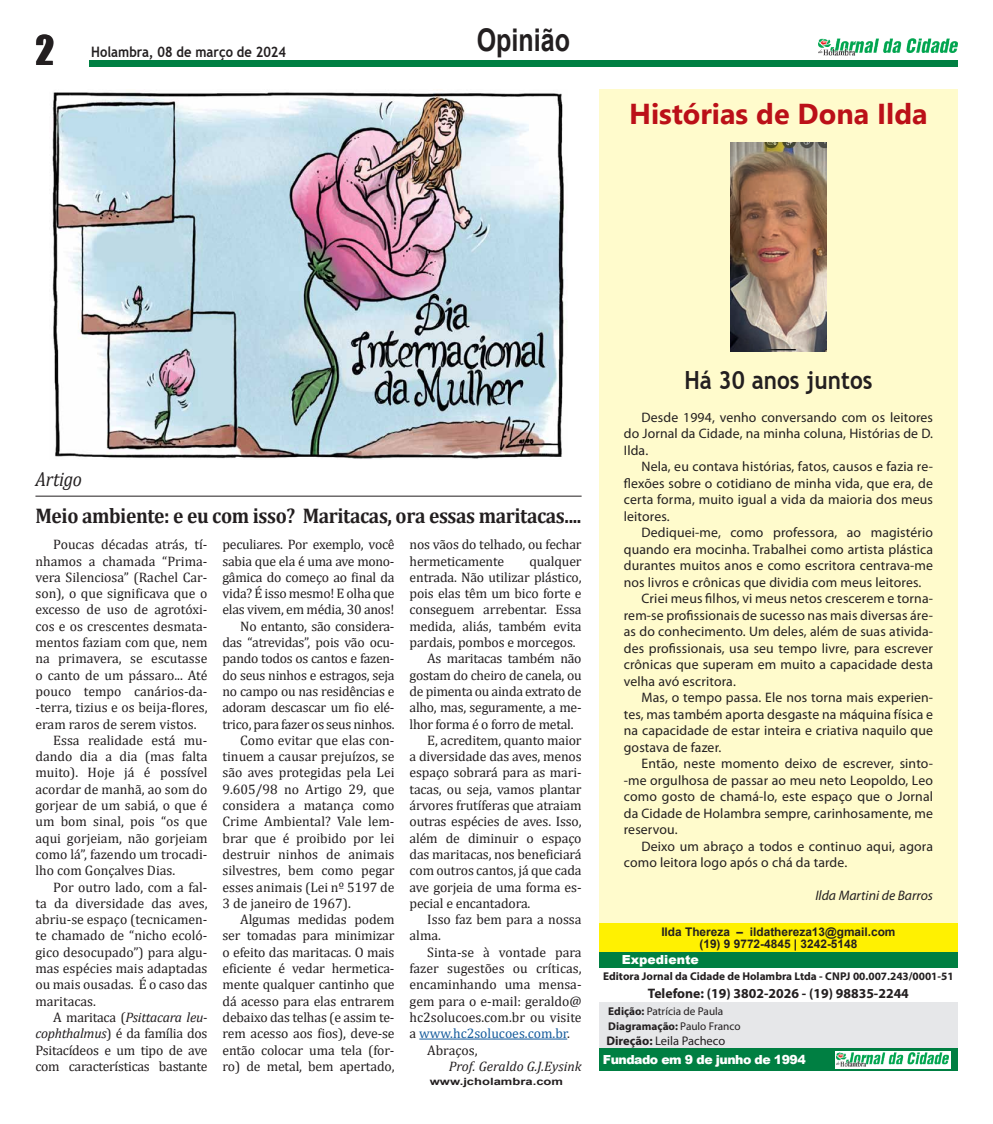
<style>
.page{position:relative;width:993px;height:1124px;background:#fff}
.page>*{position:absolute;margin:0;border:0;box-sizing:border-box;transform-origin:0 0}
.t1{font:37.5px "Impact";color:#231f20}
.t2{font:700 31.25px "Arial";color:#231f20;scale:.8 1}
.t3{font:700 28.75px "Nirmala UI";color:#bb1018}
.BOX_Título{font:700 25px "Trebuchet MS";color:#231f20;scale:.9 1}
.Ok__Titulo_G{font:700 21.25px "Cambria";letter-spacing:-.02em;color:#231f20;scale:.92 1}
.Ok__Titulo_G-2{font:italic 20px "Cambria";letter-spacing:-.01em;color:#231f20;scale:.9 1}
.t4{font:700 14.38px "Trebuchet MS";color:#231f20;scale:.9 1}
.Texto_Interno_-_C{font:13.75px/16.2px "Cambria";letter-spacing:-.01em;color:#231f20;text-align:justify}
.BOX_Texto{font:13.75px/16.5px "Myriad Pro";letter-spacing:.01em;color:#231f20;text-align:justify}
.BOX_Texto-2{font:700 13.75px "Myriad Pro";color:#231f20}
.Texto_Interno_-_C-2{font:italic 13.75px "Cambria";color:#231f20}
.BOX_Texto-3{font:italic 13.75px "Myriad Pro";color:#231f20}
.Texto_Interno_-_C-3{font:900 12.5px "Arial";letter-spacing:-.04em;color:#fff}
.BOX_Texto-4{font:12.5px "Myriad Pro";color:#231f20}
.Texto_Interno_-_C-4{font:900 12.5px "Arial";color:#fff}
.Legenda{font:700 11.88px "Arial";color:#231f20}
.BOX_Texto-5{font:700 11.25px "Myriad Pro";color:#231f20}
.BOX_Texto-6{font:11.25px "Myriad Pro";color:#231f20}
.t5{font:700 10px "Arial";color:#231f20;scale:1.3 1}
.s1{font-style:italic}
.s2{color:#175d9e}
.s3{font-weight:700}
.s4{font-weight:400}
</style>
<div class="page">
<div style="left:89px;top:60px;width:868px;height:7px;background:#007f42"></div>
<img style="left:818px;top:38px;width:139px;height:18px">
<div style="left:599px;top:89px;width:358px;height:834px;background:#fffbcc"></div>
<div style="left:599px;top:952px;width:358px;height:15px;background:#007f42"></div>
<div style="left:599px;top:1001px;width:358px;height:47px;background:#e6e7e9"></div>
<div style="left:599px;top:1048px;width:358px;height:22px;background:#007f42"></div>
<div style="left:834px;top:1050px;width:115px;height:17px;background:#fff"></div>
<img style="left:836px;top:1052px;width:111px;height:14px">
<div style="left:599px;top:923px;width:358px;height:29px;background:#fff101"></div>
<hr style="left:35px;top:495px;width:546px;height:1px;background:#231f20">
<hr style="left:419px;top:1038px;width:148px;height:1px;background:#175d9e">
<img style="left:52px;top:92px;width:512px;height:367px">
<img style="left:729px;top:143px;width:97px;height:209px">
<h1 class="t1" style="left:35px;top:21px;width:20px">2</h1>
<p class="t4" style="left:91px;top:43px;width:218px">Holambra, 08 de março de 2024</p>
<h2 class="t2" style="left:476px;top:18px;width:118px">Opinião</h2>
<p class="t3" style="left:629px;top:90px;width:300px">Histórias de Dona Ilda</p>
<p class="Ok__Titulo_G-2" style="left:35px;top:465px;width:53px">Artigo</p>
<p class="Ok__Titulo_G" style="left:35px;top:501px;width:595px">Meio ambiente: e eu com isso? Maritacas, ora essas maritacas....</p>
<p class="Texto_Interno_-_C" style="left:35px;top:536px;width:173px;text-indent:18px">Poucas décadas atrás, tí&shy;nhamos a chamada “Prima&shy;vera Silenciosa” (Rachel Car&shy;son), o que significava que o excesso de uso de agrotóxi&shy;cos e os crescentes desmata&shy;mentos faziam com que, nem na primavera, se escutasse o canto de um pássaro... Até pouco tempo canários-da--terra, tizius e os beija-flores, eram raros de serem vistos.</p>
<p class="Texto_Interno_-_C" style="left:35px;top:731px;width:173px;text-indent:18px">Essa realidade está mu&shy;dando dia a dia (mas falta muito). Hoje já é possível acordar de manhã, ao som do gorjear de um sabiá, o que é um bom sinal, pois “os que aqui gorjeiam, não gorjeiam como lá”, fazendo um trocadi&shy;lho com Gonçalves Dias.</p>
<p class="Texto_Interno_-_C" style="left:35px;top:878px;width:173px;text-indent:18px">Por outro lado, com a fal&shy;ta da diversidade das aves, abriu-se espaço (tecnicamen&shy;te chamado de “nicho ecoló&shy;gico desocupado”) para algu&shy;mas espécies mais adaptadas ou mais ousadas. É o caso das maritacas.</p>
<p class="Texto_Interno_-_C" style="left:35px;top:1008px;width:173px;text-indent:18px">A maritaca (<span class="s1">Psittacara leu&shy;cophthalmus</span>) é da família dos Psitacídeos e um tipo de ave com características bastante</p>
<p class="Texto_Interno_-_C" style="left:222px;top:536px;width:173px">peculiares. Por exemplo, você sabia que ela é uma ave mono&shy;gâmica do começo ao final da vida? É isso mesmo! E olha que elas vivem, em média, 30 anos!</p>
<p class="Texto_Interno_-_C" style="left:222px;top:617px;width:173px;text-indent:18px">No entanto, são considera&shy;das “atrevidas”, pois vão ocu&shy;pando todos os cantos e fazen&shy;do seus ninhos e estragos, seja no campo ou nas residências e adoram descascar um fio elé&shy;trico, para fazer os seus ninhos.</p>
<p class="Texto_Interno_-_C" style="left:222px;top:731px;width:173px;text-indent:18px">Como evitar que elas con&shy;tinuem a causar prejuízos, se são aves protegidas pela Lei 9.605/98 no Artigo 29, que considera a matança como Crime Ambiental? Vale lem&shy;brar que é proibido por lei destruir ninhos de animais silvestres, bem como pegar esses animais (Lei nº 5197 de 3 de janeiro de 1967).</p>
<p class="Texto_Interno_-_C" style="left:222px;top:911px;width:173px;text-indent:18px">Algumas medidas podem ser tomadas para minimizar o efeito das maritacas. O mais eficiente é vedar hermetica&shy;mente qualquer cantinho que dá acesso para elas entrarem debaixo das telhas (e assim te&shy;rem acesso aos fios), deve-se então colocar uma tela (for&shy;ro) de metal, bem apertado,</p>
<p class="Texto_Interno_-_C" style="left:409px;top:536px;width:173px">nos vãos do telhado, ou fechar hermeticamente</p>
<p class="Texto_Interno_-_C" style="left:409px;top:552px;width:173px;text-indent:120px">qualquer entrada. Não utilizar plástico, pois elas têm um bico forte e conseguem arrebentar. Essa medida, aliás, também evita pardais, pombos e morcegos.</p>
<p class="Texto_Interno_-_C" style="left:409px;top:650px;width:173px;text-indent:18px">As maritacas também não gostam do cheiro de canela, ou de pimenta ou ainda extrato de alho, mas, seguramente, a me&shy;lhor forma é o forro de metal.</p>
<p class="Texto_Interno_-_C" style="left:409px;top:731px;width:173px;text-indent:18px">E, acreditem, quanto maior a diversidade das aves, menos espaço sobrará para as mari&shy;tacas, ou seja, vamos plantar árvores frutíferas que atraiam outras espécies de aves. Isso, além de diminuir o espaço das maritacas, nos beneficiará com outros cantos, já que cada ave gorjeia de uma forma es&shy;pecial e encantadora.</p>
<p class="Texto_Interno_-_C" style="left:409px;top:911px;width:173px;text-indent:18px">Isso faz bem para a nossa alma.</p>
<p class="Texto_Interno_-_C" style="left:409px;top:943px;width:173px;text-indent:18px">Sinta-se à vontade para fazer sugestões ou críticas, encaminhando uma mensa&shy;gem para o e-mail: geraldo@ hc2solucoes.com.br ou visite a <span class="s2">www.hc2solucoes.com.br</span>.</p>
<p class="Texto_Interno_-_C" style="left:427px;top:1041px;width:52px">Abraços,</p>
<p class="Texto_Interno_-_C-2" style="left:448px;top:1056px;width:134px">Prof. Geraldo G.J.Eysink</p>
<p class="t5" style="left:429px;top:1074px;width:104px">www.jcholambra.com</p>
<p class="BOX_Título" style="left:684px;top:365px;width:210px">Há 30 anos juntos</p>
<p class="BOX_Texto" style="left:623px;top:408px;width:311px;text-indent:18px">Desde 1994, venho conversando com os leitores do Jornal da Cidade, na minha coluna, Histórias de D.<br>Ilda.</p>
<p class="BOX_Texto" style="left:623px;top:458px;width:311px;text-indent:18px">Nela, eu contava histórias, fatos, causos e fazia re&shy;flexões sobre o cotidiano de minha vida, que era, de certa forma, muito igual a vida da maioria dos meus leitores.</p>
<p class="BOX_Texto" style="left:623px;top:524px;width:310px;text-indent:18px">Dediquei-me, como professora, ao magistério quando era mocinha. Trabalhei como artista plástica durantes muitos anos e como escritora centrava-me nos livros e crônicas que dividia com meus leitores.</p>
<p class="BOX_Texto" style="left:623px;top:590px;width:311px;text-indent:18px">Criei meus filhos, vi meus netos crescerem e torna&shy;rem-se profissionais de sucesso nas mais diversas áre&shy;as do conhecimento. Um deles, além de suas ativida&shy;des profissionais, usa seu tempo livre, para escrever crônicas que superam em muito a capacidade desta velha avó escritora.</p>
<p class="BOX_Texto" style="left:623px;top:689px;width:311px;text-indent:18px">Mas, o tempo passa. Ele nos torna mais experien&shy;tes, mas também aporta desgaste na máquina física e na capacidade de estar inteira e criativa naquilo que gostava de fazer.</p>
<p class="BOX_Texto" style="left:623px;top:755px;width:310px;text-indent:18px">Então, neste momento deixo de escrever, sinto--me orgulhosa de passar ao meu neto Leopoldo, Leo como gosto de chamá-lo, este espaço que o Jornal da Cidade de Holambra sempre, carinhosamente, me reservou.</p>
<p class="BOX_Texto" style="left:623px;top:837px;width:311px;text-indent:18px">Deixo um abraço a todos e continuo aqui, agora como leitora logo após o chá da tarde.</p>
<p class="BOX_Texto-3" style="left:815px;top:887px;width:119px">Ilda Martini de Barros</p>
<p class="Legenda" style="left:661px;top:923px;width:235px">Ilda Thereza – ildathereza13@gmail.com</p>
<p class="Legenda" style="left:699px;top:935px;width:159px">(19) 9 9772-4845 | 3242-5148</p>
<p class="Texto_Interno_-_C-4" style="left:621px;top:950px;width:79px">Expediente</p>
<p class="BOX_Texto-6" style="left:608px;top:1003px;width:116px"><span class="s3">Edição:</span> Patrícia de Paula</p>
<p class="BOX_Texto-5" style="left:608px;top:1018px;width:134px">Diagramação: <span class="s4">Paulo Franco</span></p>
<p class="BOX_Texto-4" style="left:606px;top:1032px;width:120px"><span class="s3">Direção:</span> Leila Pacheco</p>
<p class="Texto_Interno_-_C-3" style="left:602px;top:1050px;width:204px">Fundado em 9 de junho de 1994</p>
<p class="BOX_Texto-5" style="left:603px;top:969px;width:352px">Editora Jornal da Cidade de Holambra Ltda - CNPJ 00.007.243/0001-51</p>
<p class="BOX_Texto-2" style="left:647px;top:984px;width:262px">Telefone: (19) 3802-2026 - (19) 98835-2244</p>
</div>
